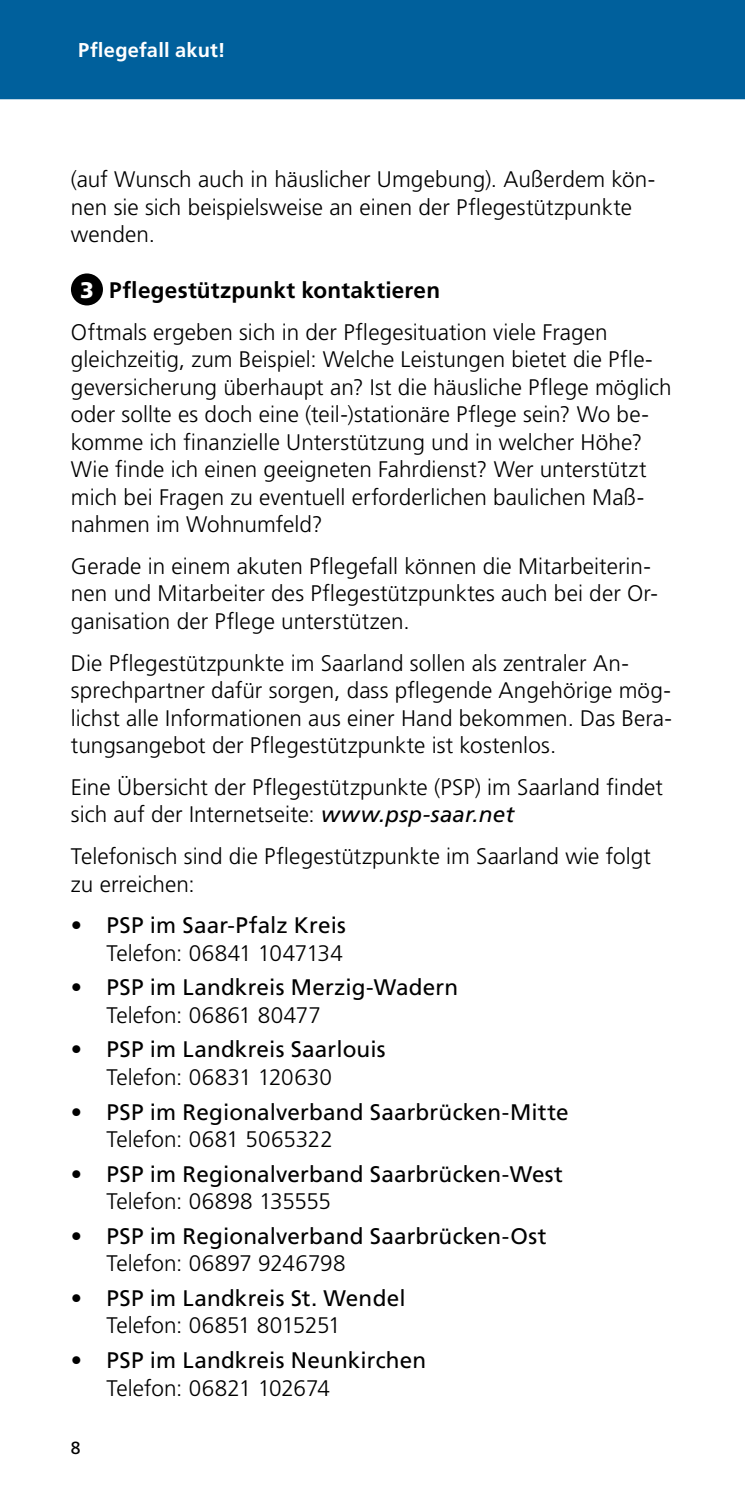
<style>
.page{position:relative;width:745px;height:1489px;background:#fff}
.page>*{position:absolute;margin:0;border:0;box-sizing:border-box;transform-origin:0 0}
.t1{font:300 22.5px/27.5px "Frutiger LT Pro";letter-spacing:.005em;color:#000}
.t2{font:22.5px/27.5px "Frutiger LT Pro";letter-spacing:.005em;color:#000}
.t3{font:700 20px "Frutiger LT Pro";letter-spacing:.01em;color:#fff}
.t4{font:17.5px "Frutiger LT Pro";color:#000}
.s1{font-weight:900;color:#fff}
.s2{font-weight:700}
.s3{font-weight:400;font-style:italic}
.s4{font-weight:400}
.s5{font-weight:300}
</style>
<div class="page">
<div style="left:0;top:0;width:744px;height:99px;background:#00609c"></div>
<div style="left:71px;top:273px;width:32px;height:32px;background:#000;border-radius:50%"></div>
<p class="t3" style="left:78px;top:38px;width:149px">Pflegefall akut!</p>
<p class="t1" style="left:71px;top:166px;width:585px">(auf Wunsch auch in häuslicher Umgebung). Außerdem kön&shy;nen sie sich beispielsweise an einen der Pflegestützpunkte wenden.</p>
<p class="t1" style="left:71px;top:269px;width:538px;line-height:41.8px;text-indent:9px"><span class="s1">3</span> <span class="s2">Pflegestützpunkt kontaktieren<br></span>Oftmals ergeben sich in der Pflegesituation viele Fragen</p>
<p class="t1" style="left:71px;top:346px;width:602px">gleichzeitig, zum Beispiel: Welche Leistungen bietet die Pfle&shy;geversicherung überhaupt an? Ist die häusliche Pflege möglich oder sollte es doch eine (teil-)stationäre Pflege sein? Wo be&shy;komme ich finanzielle Unterstützung und in welcher Höhe?<br>Wie finde ich einen geeigneten Fahrdienst? Wer unterstützt mich bei Fragen zu eventuell erforderlichen baulichen Maß&shy;nahmen im Wohnumfeld?</p>
<p class="t1" style="left:71px;top:552px;width:588px">Gerade in einem akuten Pflegefall können die Mitarbeiterin&shy;nen und Mitarbeiter des Pflegestützpunktes auch bei der Or&shy;ganisation der Pflege unterstützen.</p>
<p class="t1" style="left:71px;top:649px;width:602px">Die Pflegestützpunkte im Saarland sollen als zentraler An&shy;sprechpartner dafür sorgen, dass pflegende Angehörige mög&shy;lichst alle Informationen aus einer Hand bekommen. Das Bera&shy;tungsangebot der Pflegestützpunkte ist kostenlos.</p>
<p class="t1" style="left:71px;top:773px;width:593px">Eine Übersicht der Pflegestützpunkte (PSP) im Saarland findet sich auf der Internetseite: <span class="s3">www.psp-saar.net</span></p>
<p class="t1" style="left:71px;top:842px;width:581px">Telefonisch sind die Pflegestützpunkte im Saarland wie folgt zu erreichen:</p>
<p class="t1" style="left:71px;top:911px;width:276px;text-align:right">• <span class="s4">PSP im Saar-Pfalz Kreis<br></span>Telefon: 06841 1047134</p>
<p class="t2" style="left:106px;top:973px;width:353px;text-indent:-35px"><span class="s5">•</span> PSP im Landkreis Merzig-Wadern<br><span class="s5">Telefon: 06861 80477</span></p>
<p class="t2" style="left:106px;top:1035px;width:280px;text-indent:-35px"><span class="s5">•</span> PSP im Landkreis Saarlouis<br><span class="s5">Telefon: 06831 120630</span></p>
<p class="t2" style="left:106px;top:1098px;width:463px;text-indent:-35px"><span class="s5">•</span> PSP im Regionalverband Saarbrücken-Mitte<br><span class="s5">Telefon: 0681 5065322</span></p>
<p class="t2" style="left:106px;top:1160px;width:458px;text-indent:-35px"><span class="s5">•</span> PSP im Regionalverband Saarbrücken-West<br><span class="s5">Telefon: 06898 135555</span></p>
<p class="t2" style="left:106px;top:1222px;width:441px;text-indent:-35px"><span class="s5">•</span> PSP im Regionalverband Saarbrücken-Ost<br><span class="s5">Telefon: 06897 9246798</span></p>
<p class="t2" style="left:106px;top:1284px;width:300px;text-indent:-35px"><span class="s5">•</span> PSP im Landkreis St. Wendel<br><span class="s5">Telefon: 06851 8015251</span></p>
<p class="t2" style="left:106px;top:1346px;width:321px;text-indent:-35px"><span class="s5">•</span> PSP im Landkreis Neunkirchen<br><span class="s5">Telefon: 06821 102674</span></p>
<p class="t4" style="left:71px;top:1436px;width:11px">8</p>
</div>
